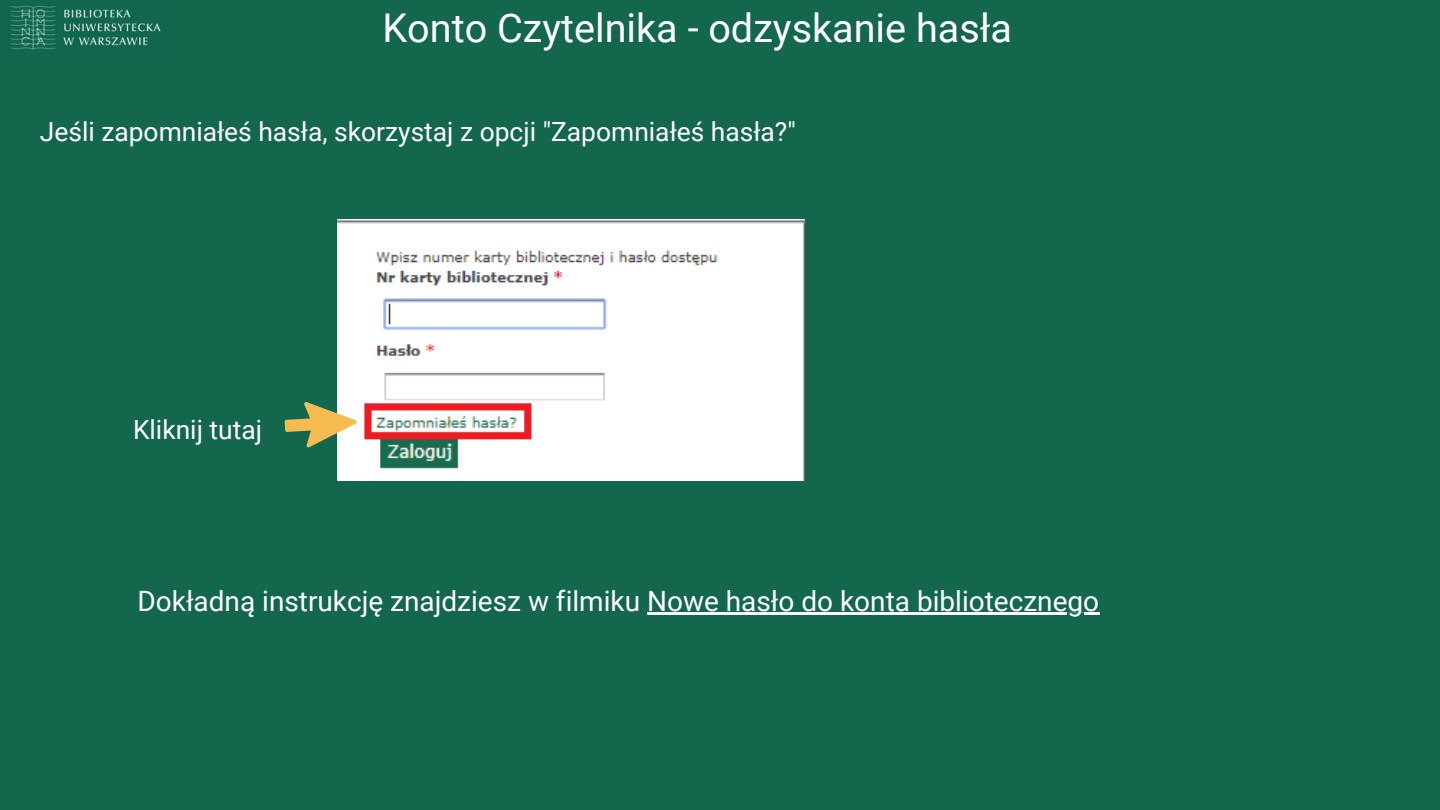
<style>
.page{position:relative;width:1440px;height:810px;background:#13674d}
.page>*{position:absolute;margin:0;border:0;box-sizing:border-box;transform-origin:0 0}
.t1{font:39.6px "Roboto";color:#fff}
.t2{font:28px "Roboto";color:#fff}
.t3{font:26.4px "Roboto";color:#fff}
</style>
<div class="page">
<img style="left:11px;top:5px;width:150px;height:45px">
<img style="left:338px;top:220px;width:466px;height:261px">
<hr style="left:647px;top:613px;width:452px;height:2px;background:#fff">
<svg style="left:284px;top:396px;width:73px;height:65px"></svg>
<p class="t1" style="left:382px;top:5px;width:631px">Konto Czytelnika - odzyskanie hasła</p>
<p class="t3" style="left:40px;top:117px;width:757px">Jeśli zapomniałeś hasła, skorzystaj z opcji "Zapomniałeś hasła?"</p>
<p class="t3" style="left:133px;top:414px;width:131px">Kliknij tutaj</p>
<p class="t2" style="left:138px;top:585px;width:963px">Dokładną instrukcję znajdziesz w filmiku Nowe hasło do konta bibliotecznego</p>
</div>
